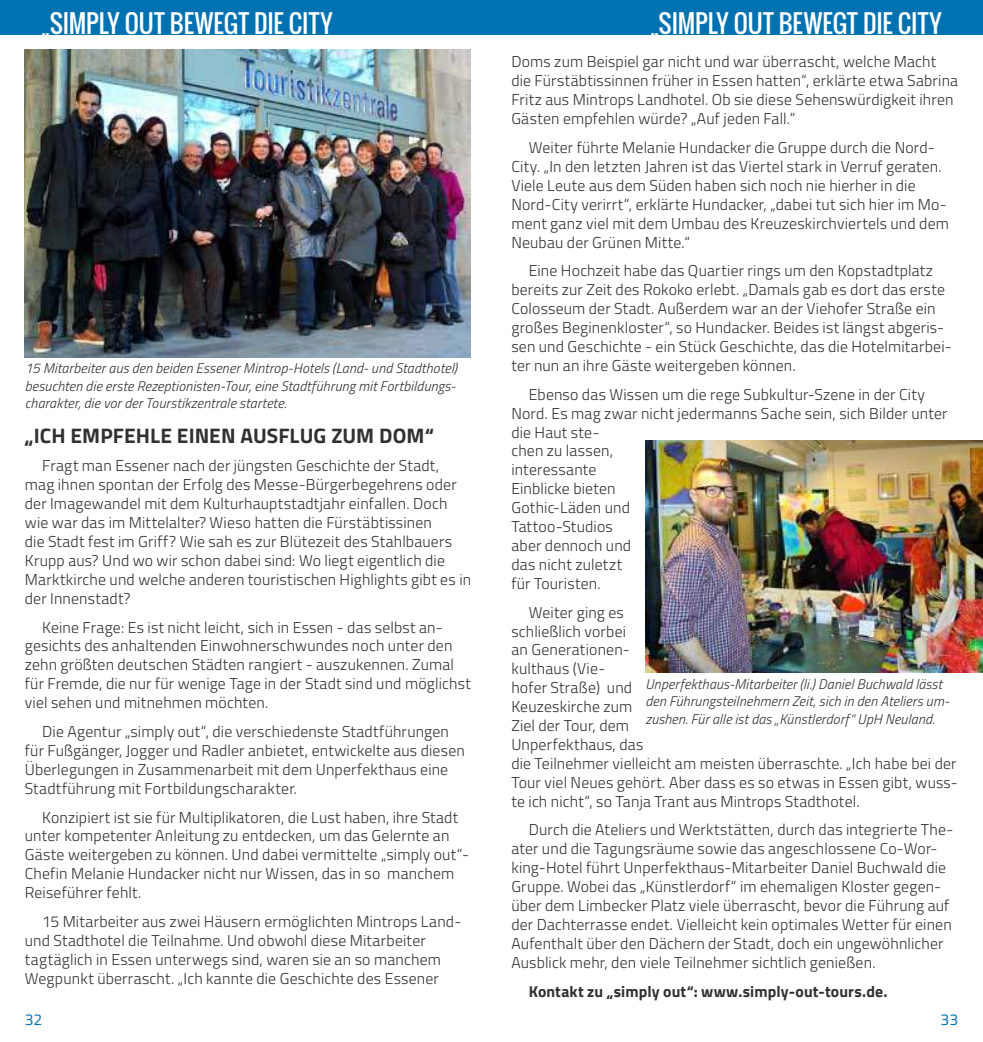
<style>
.page{position:relative;width:983px;height:1042px;background:#fff}
.page>*{position:absolute;margin:0;border:0;box-sizing:border-box;transform-origin:0 0}
.t1{font:24.5px "Oswald";color:#fff}
.t2{font:700 21px "Titillium Web";letter-spacing:.005em;color:#323032}
.t3{font:300 15.75px/18.9px "Titillium Web";letter-spacing:.01em;color:#323032}
.t4{font:700 15.75px "Titillium Web";letter-spacing:.01em;color:#323032}
.t5{font:15.75px "Titillium Web";color:#0072b1}
.t6{font:italic 300 14px/17.5px "Titillium Web";letter-spacing:.015em;color:#323032}
</style>
<div class="page">
<div style="left:0;top:0;width:982px;height:35px;background:#0072b1"></div>
<img style="left:645px;top:440px;width:337px;height:233px">
<img style="left:25px;top:50px;width:445px;height:307px">
<h1 class="t1" style="left:41px;top:12px;width:292px">„SIMPLY OUT BEWEGT DIE CITY</h1>
<h1 class="t1" style="left:650px;top:12px;width:292px">„SIMPLY OUT BEWEGT DIE CITY</h1>
<p class="t6" style="left:25px;top:361px;width:433px">15 Mitarbeiter aus den beiden Essener Mintrop-Hotels (Land- und Stadthotel) besuchten die erste Rezeptionisten-Tour, eine Stadtführung mit Fortbildungs&shy;charakter, die vor der Tourstikzentrale startete.</p>
<h2 class="t2" style="left:25px;top:428px;width:410px">„ICH EMPFEHLE EINEN AUSFLUG ZUM DOM“</h2>
<p class="t3" style="left:25px;top:457px;width:447px;text-indent:17px">Fragt man Essener nach der jüngsten Geschichte der Stadt, mag ihnen spontan der Erfolg des Messe-Bürgerbegehrens oder der Imagewandel mit dem Kulturhauptstadtjahr einfallen. Doch wie war das im Mittelalter? Wieso hatten die Fürstäbtissinen<br>die Stadt fest im Griff? Wie sah es zur Blütezeit des Stahlbauers Krupp aus? Und wo wir schon dabei sind: Wo liegt eigentlich die Marktkirche und welche anderen touristischen Highlights gibt es in der Innenstadt?</p>
<p class="t3" style="left:25px;top:618px;width:447px;text-indent:17px">Keine Frage: Es ist nicht leicht, sich in Essen - das selbst an&shy;gesichts des anhaltenden Einwohnerschwundes noch unter den zehn größten deutschen Städten rangiert - auszukennen. Zumal für Fremde, die nur für wenige Tage in der Stadt sind und möglichst viel sehen und mitnehmen möchten.</p>
<p class="t3" style="left:25px;top:722px;width:441px;text-indent:17px">Die Agentur „simply out“, die verschiedenste Stadtführungen für Fußgänger, Jogger und Radler anbietet, entwickelte aus diesen Überlegungen in Zusammenarbeit mit dem Unperfekthaus eine Stadtführung mit Fortbildungscharakter.</p>
<p class="t3" style="left:25px;top:808px;width:445px;text-indent:17px">Konzipiert ist sie für Multiplikatoren, die Lust haben, ihre Stadt unter kompetenter Anleitung zu entdecken, um das Gelernte an Gäste weitergeben zu können. Und dabei vermittelte „simply out“- Chefin Melanie Hundacker nicht nur Wissen, das in so manchem Reiseführer fehlt.</p>
<p class="t3" style="left:25px;top:912px;width:438px;text-indent:17px">15 Mitarbeiter aus zwei Häusern ermöglichten Mintrops Land&shy;und Stadthotel die Teilnahme. Und obwohl diese Mitarbeiter tagtäglich in Essen unterwegs sind, waren sie an so manchem Wegpunkt überrascht. „Ich kannte die Geschichte des Essener</p>
<p class="t3" style="left:511px;top:53px;width:448px">Doms zum Beispiel gar nicht und war überrascht, welche Macht die Fürstäbtissinnen früher in Essen hatten“, erklärte etwa Sabrina Fritz aus Mintrops Landhotel. Ob sie diese Sehenswürdigkeit ihren Gästen empfehlen würde? „Auf jeden Fall.“</p>
<p class="t3" style="left:511px;top:138px;width:439px;text-indent:17px">Weiter führte Melanie Hundacker die Gruppe durch die Nord-City. „In den letzten Jahren ist das Viertel stark in Verruf geraten.<br>Viele Leute aus dem Süden haben sich noch nie hierher in die Nord-City verirrt“, erklärte Hundacker, „dabei tut sich hier im Mo&shy;ment ganz viel mit dem Umbau des Kreuzeskirchviertels und dem Neubau der Grünen Mitte.“</p>
<p class="t3" style="left:511px;top:262px;width:442px;text-indent:17px">Eine Hochzeit habe das Quartier rings um den Kopstadtplatz bereits zur Zeit des Rokoko erlebt. „Damals gab es dort das erste Colosseum der Stadt. Außerdem war an der Viehofer Straße ein großes Beginenkloster“, so Hundacker. Beides ist längst abgeris&shy;sen und Geschichte - ein Stück Geschichte, das die Hotelmitarbei&shy;ter nun an ihre Gäste weitergeben können.</p>
<p class="t3" style="left:511px;top:385px;width:437px;text-indent:17px">Ebenso das Wissen um die rege Subkultur-Szene in der City<br>Nord. Es mag zwar nicht jedermanns Sache sein, sich Bilder unter die Haut ste-<br>chen zu lassen,<br>interessante<br>Einblicke bieten<br>Gothic-Läden und<br>Tattoo-Studios<br>aber dennoch und<br>das nicht zuletzt<br>für Touristen.</p>
<p class="t3" style="left:511px;top:603px;width:448px;text-indent:17px">Weiter ging es<br>schließlich vorbei<br>an Generationen-<br>kulthaus (Vie-<br>hofer Straße) und<br>Keuzeskirche zum<br>Ziel der Tour, dem<br>Unperfekthaus, das<br>die Teilnehmer vielleicht am meisten überraschte. „Ich habe bei der<br>Tour viel Neues gehört. Aber dass es so etwas in Essen gibt, wuss&shy;te ich nicht“, so Tanja Trant aus Mintrops Stadthotel.</p>
<p class="t3" style="left:511px;top:821px;width:443px;text-indent:17px">Durch die Ateliers und Werktstätten, durch das integrierte The&shy;ater und die Tagungsräume sowie das angeschlossene Co-Wor&shy;king-Hotel führt Unperfekthaus-Mitarbeiter Daniel Buchwald die Gruppe. Wobei das „Künstlerdorf“ im ehemaligen Kloster gegen&shy;über dem Limbecker Platz viele überrascht, bevor die Führung auf der Dachterrasse endet. Vielleicht kein optimales Wetter für einen Aufenthalt über den Dächern der Stadt, doch ein ungewöhnlicher Ausblick mehr, den viele Teilnehmer sichtlich genießen.</p>
<p class="t4" style="left:528px;top:985px;width:360px">Kontakt zu „simply out“: www.simply-out-tours.de.</p>
<p class="t6" style="left:645px;top:676px;width:303px">Unperfekthaus-Mitarbeiter (li.) Daniel Buchwald lässt den Führungsteilnehmern Zeit, sich in den Ateliers um&shy;zushen. Für alle ist das „Künstlerdorf“ UpH Neuland.</p>
<p class="t5" style="left:25px;top:1010px;width:19px">32</p>
<p class="t5" style="left:940px;top:1010px;width:19px">33</p>
</div>
